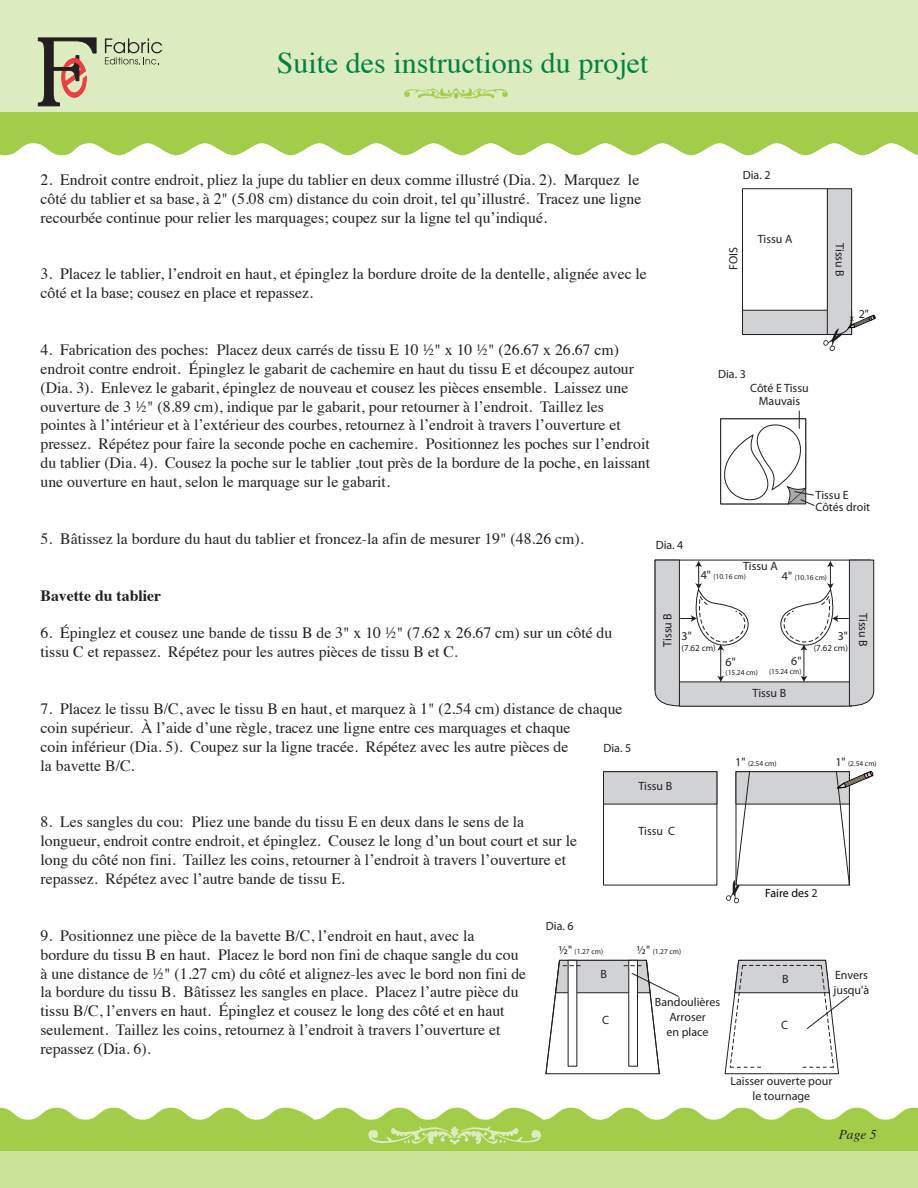
<style>
.page{position:relative;width:918px;height:1188px;background:#fff}
.page>*{position:absolute;margin:0;border:0;box-sizing:border-box;transform-origin:0 0}
.t1{font:30px "Times";color:#008241}
.t2{font:15.75px/18.9px "Times";color:#231f20}
.t3{font:700 15.75px "Times";color:#231f20}
.t4{font:italic 13.5px "Times";color:#231f20}
.t5{font:12px/15px "Myriad Pro";color:#231f20;text-align:center}
.t6{font:12px "Myriad Pro";color:#000}
.t7{font:9px "Myriad Pro";color:#231f20}
.t8{font:7.5px "Myriad Pro";color:#231f20}
.s1{font-size:12px}
.s2{color:#231f20}
</style>
<div class="page">
<div style="left:742px;top:188px;width:86px;height:147px;background:#fff;border:1px solid #231f20"></div>
<div style="left:742px;top:310px;width:110px;height:25px;background:#d1d2d4;border:1px solid #231f20"></div>
<div style="left:827px;top:188px;width:25px;height:147px;background:#d1d2d4;border:1px solid #231f20"></div>
<svg style="left:823px;top:315px;width:53px;height:36px"></svg>
<svg style="left:720px;top:411px;width:95px;height:95px"></svg>
<div style="left:603px;top:771px;width:114px;height:114px;border:1px solid #231f20"></div>
<div style="left:603px;top:771px;width:114px;height:33px;background:#d1d2d4;border:1px solid #231f20"></div>
<div style="left:736px;top:771px;width:114px;height:33px;background:#d1d2d4;border:1px solid #231f20"></div>
<svg style="left:726px;top:771px;width:24px;height:132px"></svg>
<svg style="left:836px;top:771px;width:37px;height:115px"></svg>
<svg style="left:654px;top:559px;width:221px;height:148px"></svg>
<svg style="left:545px;top:960px;width:134px;height:115px"></svg>
<svg style="left:724px;top:960px;width:126px;height:115px"></svg>
<div style="left:0;top:0;width:918px;height:116px;background:#ddebc0"></div>
<div style="left:0;top:1120px;width:918px;height:31px;background:#a3cd49"></div>
<div style="left:0;top:1151px;width:918px;height:37px;background:#cae198"></div>
<svg style="left:0;top:1107px;width:918px;height:38px"></svg>
<div style="left:0;top:112px;width:918px;height:31px;background:#a3cd49"></div>
<svg style="left:0;top:143px;width:918px;height:13px"></svg>
<svg style="left:404px;top:88px;width:104px;height:11px"></svg>
<svg style="left:38px;top:38px;width:58px;height:68px"></svg>
<svg style="left:105px;top:38px;width:57px;height:27px"></svg>
<h1 class="t1" style="left:277px;top:34px;width:373px">Suite des instructions du projet</h1>
<p class="t2" style="left:40px;top:169px;width:602px">2. Endroit contre endroit, pliez la jupe du tablier en deux comme illustré (Dia. 2). Marquez le côté du tablier et sa base, à 2" (5.08 cm) distance du coin droit, tel qu’illustré. Tracez une ligne recourbée continue pour relier les marquages; coupez sur la ligne tel qu’indiqué.</p>
<p class="t2" style="left:40px;top:263px;width:608px">3. Placez le tablier, l’endroit en haut, et épinglez la bordure droite de la dentelle, alignée avec le côté et la base; cousez en place et repassez.</p>
<p class="t2" style="left:40px;top:339px;width:611px">4. Fabrication des poches: Placez deux carrés de tissu E 10 ½" x 10 ½" (26.67 x 26.67 cm) endroit contre endroit. Épinglez le gabarit de cachemire en haut du tissu E et découpez autour (Dia. 3). Enlevez le gabarit, épinglez de nouveau et cousez les pièces ensemble. Laissez une ouverture de 3 ½" (8.89 cm), indique par le gabarit, pour retourner à l’endroit. Taillez les pointes à l’intérieur et à l’extérieur des courbes, retournez à l’endroit à travers l’ouverture et pressez. Répétez pour faire la seconde poche en cachemire. Positionnez les poches sur l’endroit du tablier (Dia. 4). Cousez la poche sur le tablier ,tout près de la bordure de la poche, en laissant une ouverture en haut, selon le marquage sur le gabarit.</p>
<p class="t2" style="left:40px;top:528px;width:545px">5. Bâtissez la bordure du haut du tablier et froncez-la afin de mesurer 19" (48.26 cm).</p>
<p class="t5" style="left:656px;top:537px;width:29px">Dia. 4</p>
<p class="t5" style="left:743px;top:167px;width:29px">Dia. 2</p>
<p class="t5" style="left:726px;top:270px;width:24px;rotate:-90deg">FOIS</p>
<p class="t5" style="left:758px;top:232px;width:36px">Tissu A</p>
<p class="t5" style="left:718px;top:366px;width:29px">Dia. 3</p>
<p class="t5" style="left:750px;top:381px;width:60px;line-height:13.5px">Côté E Tissu<br>Mauvais</p>
<p class="t5" style="left:847px;top:243px;width:35px;rotate:90deg">Tissu B</p>
<p class="t5" style="left:859px;top:306px;width:12px">2"</p>
<p class="t7" style="left:850px;top:312px;width:6px">x</p>
<p class="t5" style="left:816px;top:489px;width:56px;line-height:12px;text-align:left">Tissu E<br>Côtés droit</p>
<p class="t5" style="left:743px;top:559px;width:36px">Tissu A</p>
<p class="t8" style="left:701px;top:572px;width:47px"><span class="s1">4"</span> (10.16 cm)</p>
<p class="t8" style="left:782px;top:573px;width:47px"><span class="s1">4"</span> (10.16 cm)</p>
<p class="t3" style="left:40px;top:580px;width:122px">Bavette du tablier</p>
<p class="t2" style="left:40px;top:622px;width:573px">6. Épinglez et cousez une bande de tissu B de 3" x 10 ½" (7.62 x 26.67 cm) sur un côté du tissu C et repassez. Répétez pour les autres pièces de tissu B et C.</p>
<p class="t2" style="left:40px;top:698px;width:584px">7. Placez le tissu B/C, avec le tissu B en haut, et marquez à 1" (2.54 cm) distance de chaque coin supérieur. À l’aide d’une règle, tracez une ligne entre ces marquages et chaque<br>coin inférieur (Dia. 5). Coupez sur la ligne tracée. Répétez avec les autre pièces de<br>la bavette B/C.</p>
<p class="t5" style="left:603px;top:741px;width:29px">Dia. 5</p>
<p class="t2" style="left:40px;top:811px;width:538px">8. Les sangles du cou: Pliez une bande du tissu E en deux dans le sens de la longueur, endroit contre endroit, et épinglez. Cousez le long d’un bout court et sur le long du côté non fini. Taillez les coins, retourner à l’endroit à travers l’ouverture et repassez. Répétez avec l’autre bande de tissu E.</p>
<p class="t5" style="left:660px;top:647px;width:35px;rotate:-90deg">Tissu B</p>
<p class="t5" style="left:871px;top:613px;width:35px;rotate:90deg">Tissu B</p>
<p class="t5" style="left:682px;top:628px;width:12px">3"</p>
<p class="t7" style="left:682px;top:642px;width:36px">(7.62 cm)</p>
<p class="t5" style="left:838px;top:629px;width:12px">3"</p>
<p class="t7" style="left:814px;top:643px;width:36px">(7.62 cm)</p>
<p class="t5" style="left:726px;top:654px;width:12px">6"</p>
<p class="t8" style="left:726px;top:667px;width:34px">(15.24 cm)</p>
<p class="t5" style="left:791px;top:653px;width:12px">6"</p>
<p class="t8" style="left:769px;top:667px;width:34px">(15.24 cm)</p>
<p class="t5" style="left:753px;top:685px;width:35px">Tissu B</p>
<p class="t5" style="left:638px;top:778px;width:35px">Tissu B</p>
<p class="t5" style="left:638px;top:824px;width:38px">Tissu C</p>
<p class="t8" style="left:735px;top:759px;width:43px"><span class="s1">1"</span> (2.54 cm)</p>
<p class="t8" style="left:835px;top:759px;width:43px"><span class="s1">1"</span> (2.54 cm)</p>
<p class="t6" style="left:765px;top:885px;width:54px">Faire des <span class="s2">2</span></p>
<p class="t2" style="left:40px;top:925px;width:487px">9. Positionnez une pièce de la bavette B/C, l’endroit en haut, avec la bordure du tissu B en haut. Placez le bord non fini de chaque sangle du cou à une distance de ½" (1.27 cm) du côté et alignez-les avec le bord non fini de la bordure du tissu B. Bâtissez les sangles en place. Placez l’autre pièce du tissu B/C, l’envers en haut. Épinglez et cousez le long des côté et en haut seulement. Taillez les coins, retournez à l’endroit à travers l’ouverture et repassez (Dia. 6).</p>
<p class="t5" style="left:546px;top:919px;width:29px">Dia. 6</p>
<p class="t8" style="left:559px;top:947px;width:46px"><span class="s1">½"</span> (1.27 cm)</p>
<p class="t8" style="left:637px;top:947px;width:46px"><span class="s1">½"</span> (1.27 cm)</p>
<p class="t5" style="left:601px;top:966px;width:8px">B</p>
<p class="t5" style="left:602px;top:1013px;width:8px">C</p>
<p class="t5" style="left:655px;top:995px;width:67px">Bandoulières<br>Arroser<br>en place</p>
<p class="t5" style="left:782px;top:971px;width:8px">B</p>
<p class="t5" style="left:781px;top:1017px;width:8px">C</p>
<p class="t5" style="left:834px;top:967px;width:37px;text-align:left">Envers jusqu'à</p>
<p class="t5" style="left:731px;top:1073px;width:103px">Laisser ouverte pour le tournage</p>
<p class="t4" style="left:839px;top:1123px;width:39px">Page 5</p>
</div>
